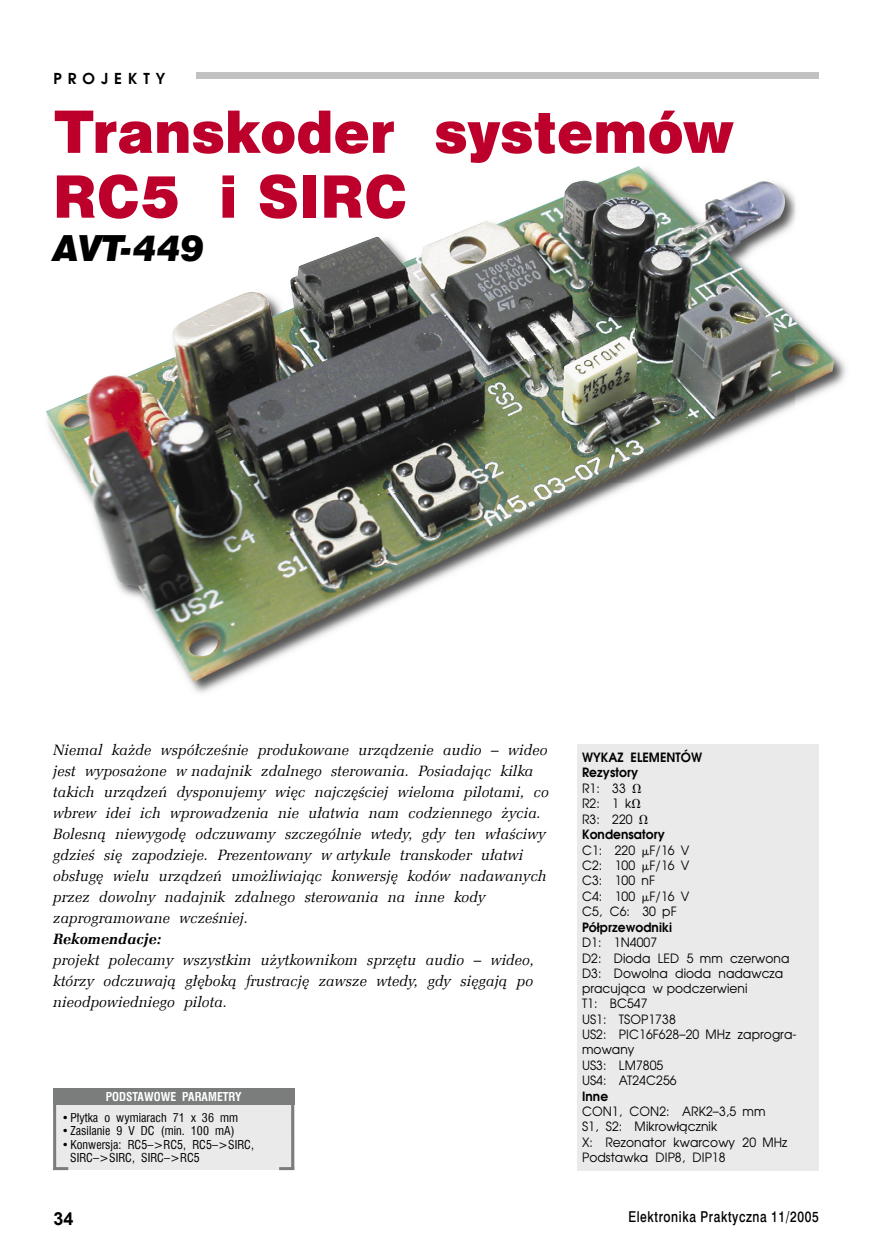
<style>
.page{position:relative;width:872px;height:1255px;background:#fff}
.page>*{position:absolute;margin:0;border:0;box-sizing:border-box;transform-origin:0 0}
.t1{font:54px/64.8px "Swis 721 Blk 2 EU";letter-spacing:.005em;color:#bd002b}
.t2{font:italic 36px "Swis 721 Blk EU";letter-spacing:.005em;color:#000}
.t3{font:700 18px "Arial";color:#000}
.t4{font:italic 15px/21px "Zapf Ellipt EU";letter-spacing:.005em;color:#000}
.t5{font:15px "Swis 721 Md EU";letter-spacing:.05em;color:#000;scale:.8 1}
.t6{font:700 15px "Avalon";letter-spacing:.005em;color:#000;scale:.96 1}
.t7{font:italic 700 15px "Zapf Ellipt EU";letter-spacing:.005em;color:#000}
.t8{font:700 15px "Avalon";letter-spacing:.4em;color:#000}
.t9{font:12.75px/15.5px "Avalon";letter-spacing:.005em;color:#000;scale:.96 1}
.t10{font:700 12.75px "Avalon";letter-spacing:.005em;color:#000;scale:.96 1}
.t11{font:12px/13.5px "Swis 721 Cn EU";letter-spacing:.005em;color:#000}
.t12{font:700 12px "Swis 721 Cn EU";letter-spacing:.005em;color:#fff}
.s1{font-weight:700}
.s2{font-family:"Math With Greek"}
</style>
<div class="page">
<img style="left:46px;top:166px;width:788px;height:515px">
<div style="left:197px;top:72px;width:621px;height:7px;background:#c1c1c1"></div>
<div style="left:53px;top:1104px;width:241px;height:65px;background:#eaeaea"></div>
<hr style="left:279px;top:1166px;width:15px;height:3px;background:#7b7c7c">
<hr style="left:291px;top:1088px;width:3px;height:81px;background:#7b7c7c">
<hr style="left:53px;top:1088px;width:3px;height:81px;background:#7b7c7c">
<hr style="left:53px;top:1166px;width:15px;height:3px;background:#7b7c7c">
<div style="left:53px;top:1088px;width:241px;height:16px;background:#7b7c7c"></div>
<div style="left:578px;top:744px;width:240px;height:425px;background:#eaeaea"></div>
<p class="t6" style="left:53px;top:65px;width:248px">Transkoder systemów RC5 i SIRC</p>
<p class="t8" style="left:53px;top:69px;width:113px">PROJEKTY</p>
<h1 class="t1" style="left:53px;top:104px;width:681px">Transkoder systemów<br>RC5 i SIRC</h1>
<h2 class="t2" style="left:53px;top:225px;width:153px">AVT-449</h2>
<p class="t4" style="left:53px;top:739px;width:497px">Niemal każde współcześnie produkowane urządzenie audio – wideo jest wyposażone w nadajnik zdalnego sterowania. Posiadając kilka takich urządzeń dysponujemy więc najczęściej wieloma pilotami, co wbrew idei ich wprowadzenia nie ułatwia nam codziennego życia.<br>Bolesną niewygodę odczuwamy szczególnie wtedy, gdy ten właściwy gdzieś się zapodzieje. Prezentowany w artykule transkoder ułatwi obsługę wielu urządzeń umożliwiając konwersję kodów nadawanych przez dowolny nadajnik zdalnego sterowania na inne kody zaprogramowane wcześniej.</p>
<p class="t7" style="left:53px;top:929px;width:109px">Rekomendacje:</p>
<p class="t4" style="left:53px;top:949px;width:482px;text-align:justify">projekt polecamy wszystkim użytkownikom sprzętu audio – wideo, którzy odczuwają głęboką frustrację zawsze wtedy, gdy sięgają po nieodpowiedniego pilota.</p>
<p class="t12" style="left:106px;top:1089px;width:138px">PODSTAWOWE PARAMETRY</p>
<p class="t11" style="left:62px;top:1110px;width:178px">• Płytka o wymiarach 71 x 36 mm</p>
<p class="t11" style="left:62px;top:1123px;width:174px">• Zasilanie 9 V DC (min. 100 mA)</p>
<p class="t11" style="left:70px;top:1137px;width:185px;text-indent:-9px">• Konwersja: RC5–&gt;RC5, RC5–&gt;SIRC,<br>SIRC–&gt;SIRC, SIRC–&gt;RC5</p>
<p class="t9" style="left:582px;top:749px;width:127px"><span class="s1">WYKAZ ELEMENTÓW<br>Rezystory<br></span>R1: 33 <span class="s2">V<br></span>R2: 1 k<span class="s2">V<br></span>R3: 220 <span class="s2">V<br></span><span class="s1">Kondensatory<br></span>C1: 220 <span class="s2">m</span>F/16 V<br>C2: 100 <span class="s2">m</span>F/16 V<br>C3: 100 nF<br>C4: 100 <span class="s2">m</span>F/16 V<br>C5, C6: 30 pF</p>
<p class="t10" style="left:582px;top:919px;width:95px">Półprzewodniki</p>
<p class="t9" style="left:582px;top:934px;width:225px">D1: 1N4007<br>D2: Dioda LED 5 mm czerwona<br>D3: Dowolna dioda nadawcza pracująca w podczerwieni<br>T1: BC547<br>US1: TSOP1738<br>US2: PIC16F628–20 MHz zaprogra&shy;mowany<br>US3: LM7805<br>US4: AT24C256</p>
<p class="t10" style="left:582px;top:1087px;width:29px">Inne</p>
<p class="t9" style="left:582px;top:1103px;width:215px">CON1, CON2: ARK2–3,5 mm<br>S1, S2: Mikrowłącznik<br>X: Rezonator kwarcowy 20 MHz<br>Podstawka DIP8, DIP18</p>
<p class="t3" style="left:53px;top:1206px;width:22px">34</p>
<p class="t5" style="left:628px;top:1207px;width:239px">Elektronika Praktyczna 11/2005</p>
</div>
